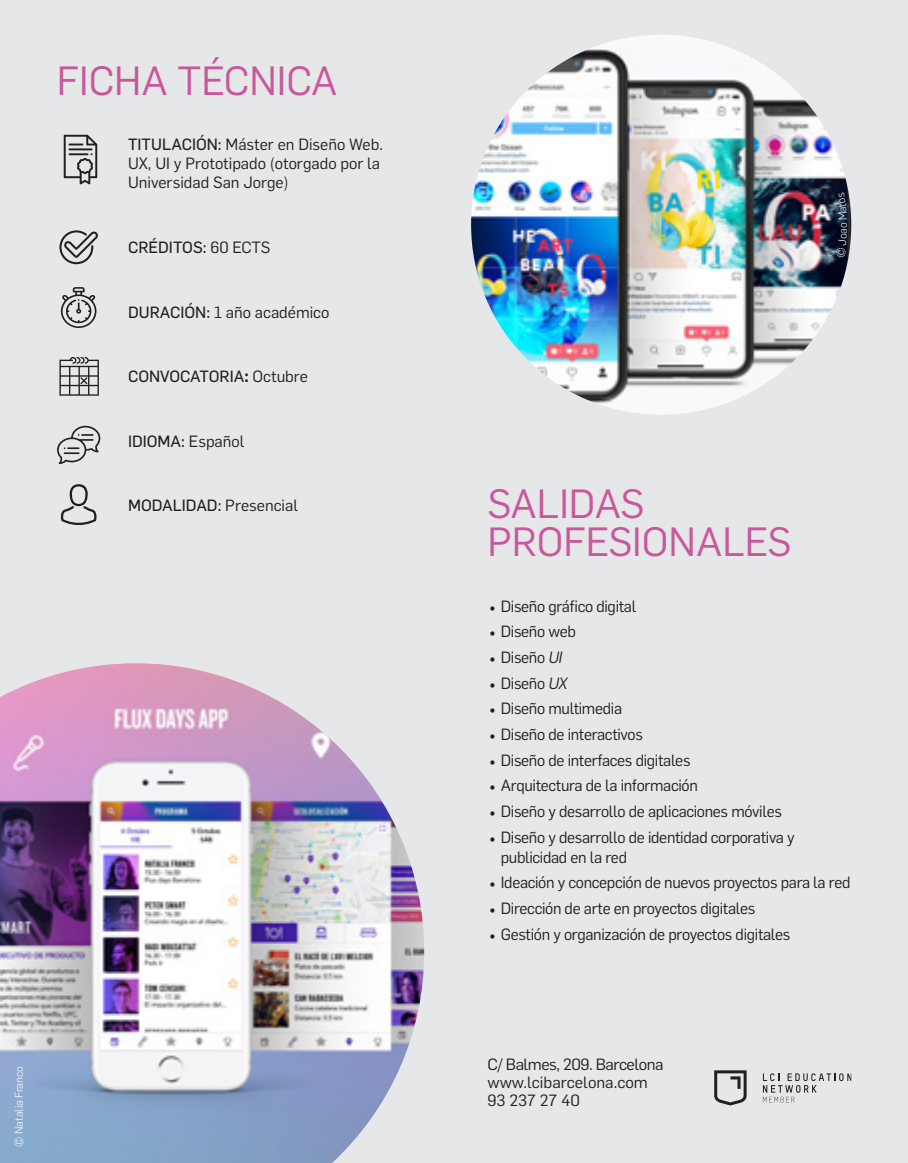
<style>
.page{position:relative;width:908px;height:1163px;background:#fff}
.page>*{position:absolute;margin:0;border:0;box-sizing:border-box;transform-origin:0 0}
.t1{font:40px "Flama";color:#c9579c}
.t2{font:16px/20px "Flama";letter-spacing:-.02em;color:#231f20}
.t3{font:16px/19.2px "Flama";color:#231f20}
.t4{font:16px "Flama Basic";color:#231f20}
.t5{font:300 11px "Flama";color:#fff}
.s1{font-family:"Flama Basic"}
.s2{font-family:"Flama"}
.s3{font-family:"Flama";font-weight:600}
.s4{font-family:"Minion Pro"}
.s5{font-style:italic}
</style>
<div class="page">
<div style="left:0;top:0;width:907px;height:1162px;background:#e6e7e9"></div>
<svg style="left:64px;top:135px;width:33px;height:49px"></svg>
<svg style="left:59px;top:357px;width:40px;height:38px"></svg>
<svg style="left:57px;top:426px;width:43px;height:38px"></svg>
<svg style="left:61px;top:287px;width:35px;height:41px"></svg>
<svg style="left:61px;top:484px;width:35px;height:41px"></svg>
<svg style="left:59px;top:230px;width:39px;height:34px"></svg>
<svg style="left:714px;top:1070px;width:32px;height:35px"></svg>
<svg style="left:762px;top:1073px;width:88px;height:29px"></svg>
<img style="left:471px;top:35px;width:379px;height:379px;border-radius:190px">
<img style="left:0;top:663px;width:424px;height:499px">
<svg style="left:835px;top:193px;width:11px;height:64px"></svg>
<p class="t1" style="left:57px;top:53px;width:282px">FICHA TÉCNICA</p>
<p class="t3" style="left:128px;top:134px;width:256px"><span class="s1">TITULACIÓN:</span> Máster en Diseño Web.<br>UX, UI y Prototipado (otorgado por la<br>Universidad San Jorge)</p>
<p class="t4" style="left:128px;top:236px;width:144px">CRÉDITOS: <span class="s2">60 ECTS</span></p>
<p class="t3" style="left:128px;top:301px;width:203px"><span class="s1">DURACIÓN:</span> 1 año académico</p>
<p class="t4" style="left:128px;top:365px;width:181px">CONVOCATORIA<span class="s3">:</span> <span class="s2">Octubre</span></p>
<p class="t4" style="left:128px;top:430px;width:118px">IDIOMA: <span class="s2">Español</span></p>
<p class="t4" style="left:128px;top:494px;width:171px">MODALIDAD: <span class="s2">Presencial</span></p>
<p class="t5" style="left:12px;top:1146px;width:82px;rotate:-90deg">© Natalia Franco</p>
<p class="t1" style="left:487px;top:476px;width:158px">SALIDAS</p>
<p class="t1" style="left:487px;top:514px;width:305px">PROFESIONALES</p>
<p class="t2" style="left:489px;top:594px;width:148px"><span class="s4">•</span> Diseño gráfico digital</p>
<p class="t2" style="left:489px;top:620px;width:88px"><span class="s4">•</span> Diseño web</p>
<p class="t2" style="left:489px;top:646px;width:74px"><span class="s4">•</span> Diseño <span class="s5">UI</span></p>
<p class="t2" style="left:489px;top:671px;width:80px"><span class="s4">•</span> Diseño <span class="s5">UX</span></p>
<p class="t2" style="left:489px;top:697px;width:134px"><span class="s4">•</span> Diseño multimedia</p>
<p class="t2" style="left:489px;top:723px;width:155px"><span class="s4">•</span> Diseño de interactivos</p>
<p class="t2" style="left:489px;top:748px;width:202px"><span class="s4">•</span> Diseño de interfaces digitales</p>
<p class="t2" style="left:489px;top:774px;width:210px"><span class="s4">•</span> Arquitectura de la información</p>
<p class="t2" style="left:489px;top:800px;width:294px"><span class="s4">•</span> Diseño y desarrollo de aplicaciones móviles</p>
<p class="t2" style="left:500px;top:825px;width:295px;text-indent:-11px"><span class="s4">•</span> Diseño y desarrollo de identidad corporativa y publicidad en la red</p>
<p class="t2" style="left:489px;top:871px;width:362px"><span class="s4">•</span> Ideación y concepción de nuevos proyectos para la red</p>
<p class="t2" style="left:489px;top:897px;width:267px"><span class="s4">•</span> Dirección de arte en proyectos digitales</p>
<p class="t2" style="left:489px;top:922px;width:302px"><span class="s4">•</span> Gestión y organización de proyectos digitales</p>
<p class="t2" style="left:487px;top:1053px;width:177px">C/ Balmes, 209. Barcelona</p>
<p class="t3" style="left:487px;top:1071px;width:162px">www.lcibarcelona.com</p>
<p class="t2" style="left:487px;top:1089px;width:94px">93 237 27 40</p>
</div>
